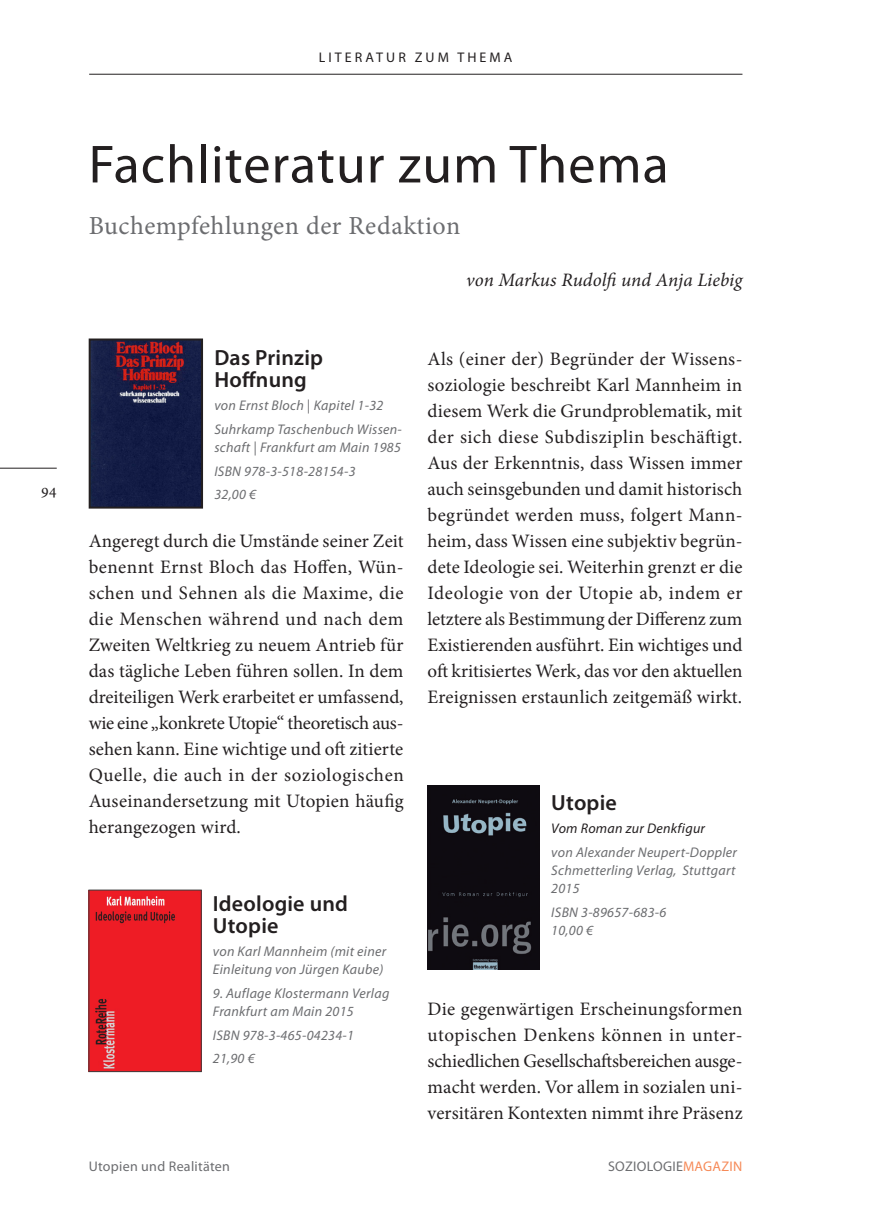
<style>
.page{position:relative;width:874px;height:1225px;background:#fff}
.page>*{position:absolute;margin:0;border:0;box-sizing:border-box;transform-origin:0 0}
.Artikel_Titel{font:54px "Myriad Pro";letter-spacing:.02em;color:#231f20}
.Artikel_Untertitel{font:26px "Minion Pro";letter-spacing:.02em;color:#6c6d70}
.Rezension_Titel{font:600 22px/22px "Myriad Pro";letter-spacing:.01em;color:#231f20}
.Rezension_Buchinfo{font:600 22px "Myriad Pro";letter-spacing:.01em;color:#231f20}
.Fachliteratur_Fließt{font:19px/26px "Minion Pro";letter-spacing:.01em;color:#231f20;text-align:justify}
.Artikel_Fließtext{font:19px/26px "Minion Pro";letter-spacing:.01em;color:#231f20;text-align:justify}
.Autor_Artikel{font:italic 19px "Minion Pro";color:#231f20}
.t1{font:16px "Minion Pro";color:#231f20}
.Rezension_Buchinfo-2{font:italic 14px/18px "Myriad Pro";letter-spacing:.02em;color:#6c6d70}
.Fachliteratur_Buchin{font:italic 14px/18px "Myriad Pro";letter-spacing:.02em;color:#6c6d70}
.außerdem{font:14px "Myriad Pro";letter-spacing:.02em;color:#6c6d70}
.Rezension_Buchinfo-3{font:italic 14px "Myriad Pro";letter-spacing:.02em;color:#231f20}
.t2{font:14px "Myriad Pro";letter-spacing:.22em;color:#231f20}
.s1{font-family:"Minion Pro";font-style:normal}
.s2{color:#f68a58}
</style>
<div class="page">
<hr style="left:89px;top:74px;width:653px;height:1px;background:#231f20">
<hr style="left:0;top:468px;width:57px;height:1px;background:#231f20">
<img style="left:92px;top:341px;width:108px;height:164px">
<div style="left:89px;top:338px;width:114px;height:170px;border:2px solid #231f20"></div>
<img style="left:427px;top:785px;width:112px;height:184px">
<img style="left:91px;top:892px;width:108px;height:177px">
<p class="t2" style="left:318px;top:49px;width:195px">LITERATUR ZUM THEMA</p>
<p class="t1" style="left:41px;top:479px;width:17px">94</p>
<p class="Artikel_Titel" style="left:89px;top:131px;width:581px">Fachliteratur zum Thema</p>
<p class="Artikel_Untertitel" style="left:89px;top:209px;width:373px">Buchempfehlungen der Redaktion</p>
<p class="Autor_Artikel" style="left:466px;top:267px;width:278px">von Markus Rudolfi und Anja Liebig</p>
<p class="Rezension_Titel" style="left:214px;top:345px;width:110px">Das Prinzip<br>Hoffnung</p>
<p class="Fachliteratur_Buchin" style="left:214px;top:396px;width:170px">von Ernst Bloch <span class="s1">|</span> Kapitel 1-32</p>
<p class="Fachliteratur_Buchin" style="left:214px;top:420px;width:189px">Suhrkamp Taschenbuch Wissen&shy;schaft <span class="s1">|</span> Frankfurt am Main 1985</p>
<p class="Fachliteratur_Buchin" style="left:214px;top:461px;width:143px">ISBN 978-3-518-28154-3</p>
<p class="Fachliteratur_Buchin" style="left:214px;top:485px;width:43px">32,00 €</p>
<p class="Fachliteratur_Fließt" style="left:89px;top:527px;width:316px">Angeregt durch die Umstände seiner Zeit benennt Ernst Bloch das Hoffen, Wün&shy;schen und Sehnen als die Maxime, die die Menschen während und nach dem Zweiten Weltkrieg zu neuem Antrieb für das tägliche Leben führen sollen. In dem dreiteiligen Werk erarbeitet er umfassend, wie eine „konkrete Utopie“ theoretisch aus&shy;sehen kann. Eine wichtige und oft zitierte Quelle, die auch in der soziologischen Auseinandersetzung mit Utopien häufig herangezogen wird.</p>
<p class="Rezension_Titel" style="left:213px;top:891px;width:136px">Ideologie und<br>Utopie</p>
<p class="Rezension_Buchinfo-2" style="left:213px;top:942px;width:175px">von Karl Mannheim (mit einer<br>Einleitung von Jürgen Kaube)</p>
<p class="Rezension_Buchinfo-2" style="left:213px;top:984px;width:178px">9. Auflage Klostermann Verlag<br>Frankfurt am Main 2015</p>
<p class="Rezension_Buchinfo-2" style="left:213px;top:1025px;width:143px">ISBN 978-3-465-04234-1</p>
<p class="Rezension_Buchinfo-2" style="left:213px;top:1049px;width:43px">21,90 €</p>
<p class="Fachliteratur_Fließt" style="left:427px;top:345px;width:316px">Als (einer der) Begründer der Wissens&shy;soziologie beschreibt Karl Mannheim in diesem Werk die Grundproblematik, mit der sich diese Subdisziplin beschäftigt.<br>Aus der Erkenntnis, dass Wissen immer auch seinsgebunden und damit historisch begründet werden muss, folgert Mann&shy;heim, dass Wissen eine subjektiv begrün&shy;dete Ideologie sei. Weiterhin grenzt er die Ideologie von der Utopie ab, indem er letztere als Bestimmung der Differenz zum Existierenden ausführt. Ein wichtiges und oft kritisiertes Werk, das vor den aktuellen Ereignissen erstaunlich zeitgemäß wirkt.</p>
<p class="Rezension_Buchinfo" style="left:551px;top:788px;width:67px">Utopie</p>
<p class="Rezension_Buchinfo-3" style="left:551px;top:820px;width:155px">Vom Roman zur Denkfigur</p>
<p class="Rezension_Buchinfo-2" style="left:551px;top:843px;width:187px;text-align:justify">von Alexander Neupert-Doppler Schmetterling Verlag, Stuttgart 2015</p>
<p class="Rezension_Buchinfo-2" style="left:551px;top:902px;width:116px">ISBN 3-89657-683-6<br>10,00 €</p>
<p class="Artikel_Fließtext" style="left:427px;top:995px;width:316px">Die gegenwärtigen Erscheinungsformen utopischen Denkens können in unter&shy;schiedlichen Gesellschaftsbereichen ausge&shy;macht werden. Vor allem in sozialen uni&shy;versitären Kontexten nimmt ihre Präsenz</p>
<p class="außerdem" style="left:89px;top:1157px;width:143px">Utopien und Realitäten</p>
<p class="außerdem" style="left:607px;top:1157px;width:136px">SOZIOLOGIE<span class="s2">MAGAZIN</span></p>
</div>
